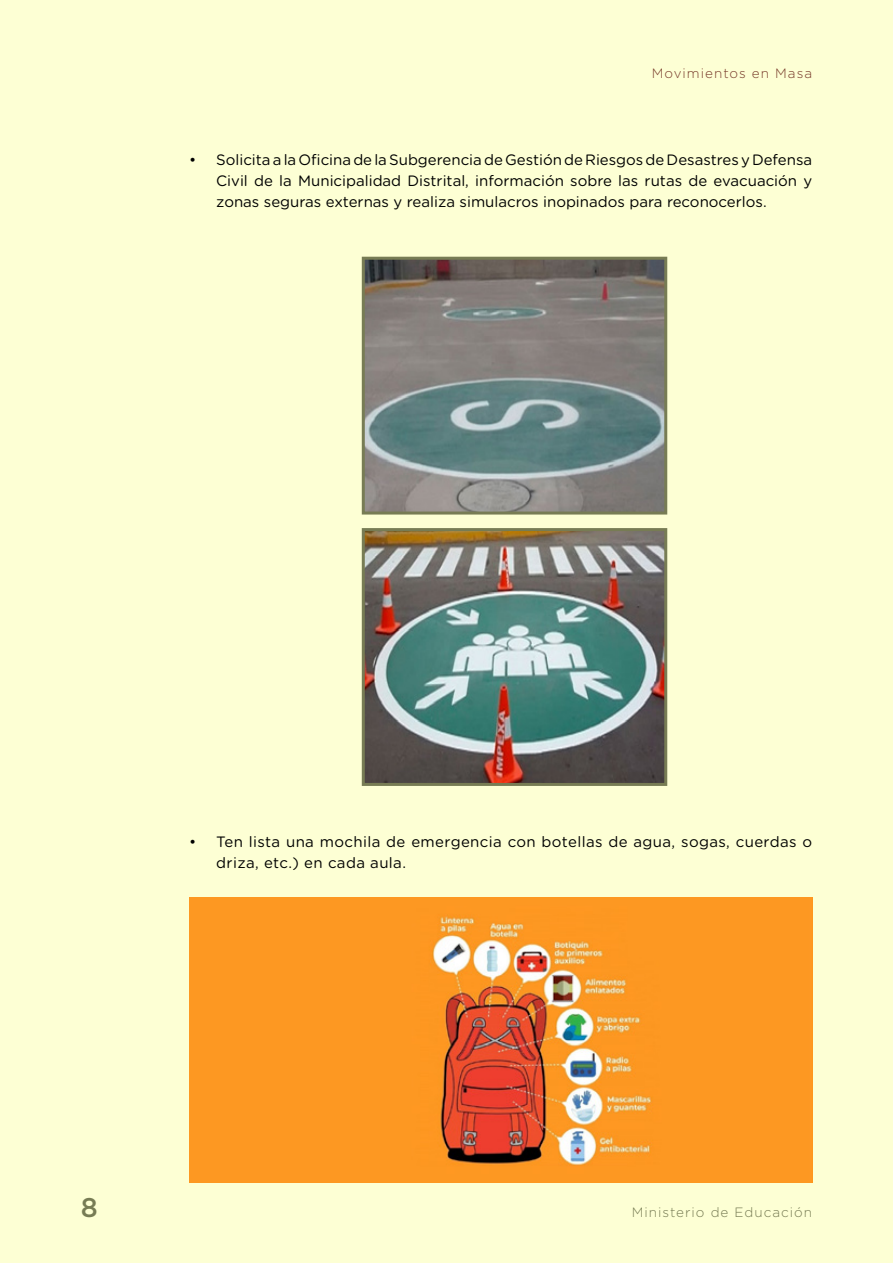
<style>
.page{position:relative;width:893px;height:1263px;background:#fdffd4}
.page>*{position:absolute;margin:0;border:0;box-sizing:border-box;transform-origin:0 0}
.t1{font:500 27px "Gotham";color:#777c54}
.t2{font:15px/21px "Gotham Rnd";letter-spacing:.025em;color:#000;text-align:justify}
.t3{font:300 13.5px "Gotham";letter-spacing:.075em;color:#777c54}
.t4{font:300 13.5px "Gotham";letter-spacing:.075em;color:#783c2b}
</style>
<div class="page">
<img style="left:366px;top:261px;width:297px;height:249px">
<div style="left:362px;top:257px;width:305px;height:257px;border:3px solid #777c54"></div>
<img style="left:366px;top:532px;width:297px;height:250px">
<div style="left:362px;top:528px;width:305px;height:258px;border:3px solid #777c54"></div>
<img style="left:189px;top:897px;width:623px;height:285px">
<p class="t4" style="left:652px;top:64px;width:162px">Movimientos en Masa</p>
<p class="t2" style="left:216px;top:149px;width:597px;text-indent:-27px">• Solicita a la Oficina de la Subgerencia de Gestión de Riesgos de Desastres y Defensa Civil de la Municipalidad Distrital, información sobre las rutas de evacuación y zonas seguras externas y realiza simulacros inopinados para reconocerlos.</p>
<p class="t2" style="left:216px;top:830px;width:597px;text-indent:-27px">• Ten lista una mochila de emergencia con botellas de agua, sogas, cuerdas o driza, etc.) en cada aula.</p>
<h1 class="t1" style="left:81px;top:1190px;width:19px">8</h1>
<p class="t3" style="left:632px;top:1204px;width:182px">Ministerio de Educación</p>
</div>
